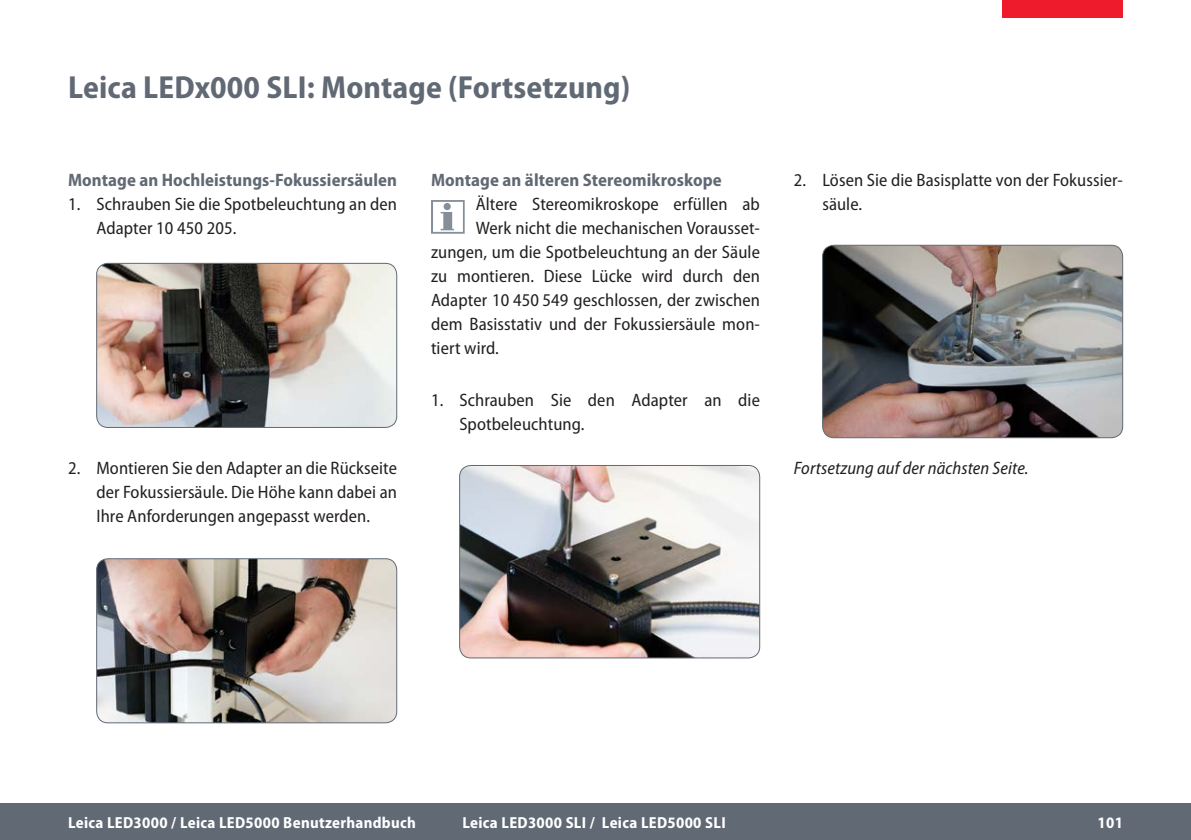
<style>
.page{position:relative;width:1191px;height:840px;background:#fff}
.page>*{position:absolute;margin:0;border:0;box-sizing:border-box;transform-origin:0 0}
.Unterkapiteltitel{font:700 semi-condensed 32px "Myriad Pro";letter-spacing:.005em;color:#616974}
.Einzug_Aufzählung{font:semi-condensed 18px/24px "Myriad Pro";letter-spacing:.005em;color:#231f20}
.Warnsymbol{font:semi-condensed 18px "Myriad Pro";letter-spacing:.005em;color:#231f20}
.Untertitel{font:700 semi-condensed 18px "Myriad Pro";letter-spacing:.005em;color:#616974}
.Einzug_Aufzählung-2{font:italic semi-condensed 18px "Myriad Pro";letter-spacing:.005em;color:#231f20}
.t1{font:700 semi-condensed 16px "Myriad Pro";letter-spacing:.02em;color:#fff}
</style>
<div class="page">
<div style="left:0;top:803px;width:1191px;height:36px;background:#616974"></div>
<div style="left:1002px;top:0;width:121px;height:17px;background:#ee1b2d"></div>
<svg style="left:431px;top:200px;width:34px;height:33px"></svg>
<img style="left:97px;top:263px;width:299px;height:164px">
<div style="left:96px;top:263px;width:301px;height:164px;border:1px solid #616974;border-radius:11px"></div>
<img style="left:459px;top:465px;width:300px;height:192px">
<div style="left:459px;top:465px;width:301px;height:192px;border:1px solid #616974;border-radius:11px"></div>
<img style="left:822px;top:245px;width:300px;height:192px">
<div style="left:822px;top:245px;width:301px;height:192px;border:1px solid #616974;border-radius:11px"></div>
<img style="left:97px;top:558px;width:299px;height:164px">
<div style="left:96px;top:558px;width:301px;height:164px;border:1px solid #616974;border-radius:11px"></div>
<p class="Unterkapiteltitel" style="left:68px;top:69px;width:564px">Leica LEDx000 SLI: Montage (Fortsetzung)</p>
<p class="Untertitel" style="left:68px;top:169px;width:330px">Montage an Hochleistungs-Fokussiersäulen</p>
<p class="Einzug_Aufzählung" style="left:96px;top:192px;width:302px;text-indent:-28px">1. Schrauben Sie die Spotbeleuchtung an den<br>Adapter 10 450 205.</p>
<p class="Einzug_Aufzählung" style="left:96px;top:456px;width:302px;text-align:justify;text-indent:-28px">2. Montieren Sie den Adapter an die Rückseite der Fokussiersäule. Die Höhe kann dabei an Ihre Anforderungen angepasst werden.</p>
<p class="Untertitel" style="left:431px;top:169px;width:292px">Montage an älteren Stereomikroskope</p>
<p class="Warnsymbol" style="left:476px;top:194px;width:286px">Ältere Stereomikroskope erfüllen ab</p>
<p class="Warnsymbol" style="left:476px;top:218px;width:286px">Werk nicht die mechanischen Vorausset-</p>
<p class="Warnsymbol" style="left:431px;top:242px;width:330px">zungen, um die Spotbeleuchtung an der Säule</p>
<p class="Warnsymbol" style="left:431px;top:266px;width:330px">zu montieren. Diese Lücke wird durch den</p>
<p class="Warnsymbol" style="left:431px;top:290px;width:330px">Adapter 10 450 549 geschlossen, der zwischen</p>
<p class="Warnsymbol" style="left:431px;top:314px;width:330px">dem Basisstativ und der Fokussiersäule mon-</p>
<p class="Warnsymbol" style="left:431px;top:338px;width:69px">tiert wird.</p>
<p class="Einzug_Aufzählung" style="left:459px;top:388px;width:302px;text-indent:-28px">1. Schrauben Sie den Adapter an die<br>Spotbeleuchtung.</p>
<p class="Einzug_Aufzählung" style="left:822px;top:168px;width:302px;text-indent:-28px">2. Lösen Sie die Basisplatte von der Fokussier&shy;säule.</p>
<p class="Einzug_Aufzählung-2" style="left:794px;top:458px;width:236px">Fortsetzung auf der nächsten Seite.</p>
<p class="t1" style="left:68px;top:813px;width:349px">Leica LED3000 / Leica LED5000 Benutzerhandbuch</p>
<p class="t1" style="left:462px;top:813px;width:265px">Leica LED3000 SLI / Leica LED5000 SLI</p>
<p class="t1" style="left:1097px;top:813px;width:27px">101</p>
</div>
